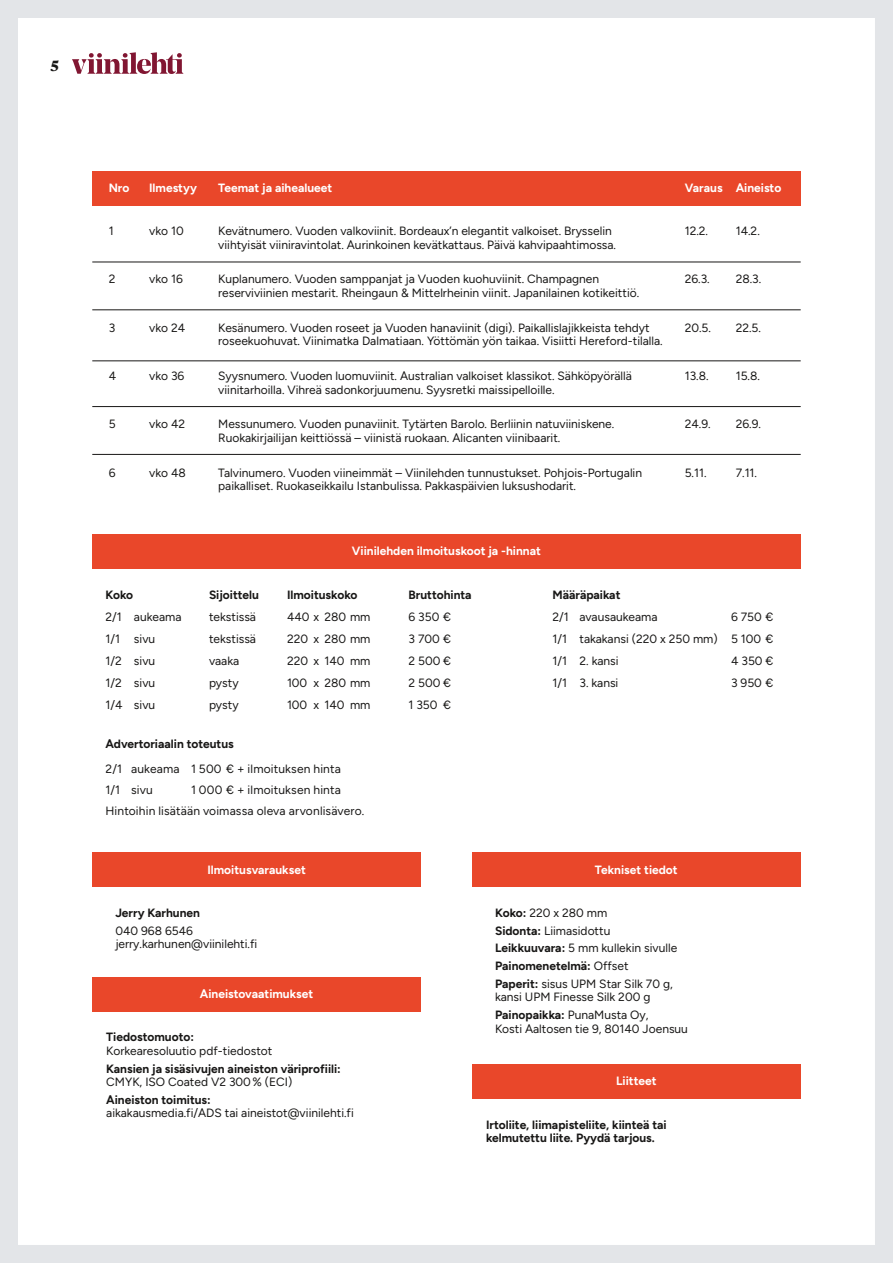
<style>
.page{position:relative;width:893px;height:1263px;background:#fff}
.page>*{position:absolute;margin:0;border:0;box-sizing:border-box;transform-origin:0 0}
.t1{font:800 15px "Newsreader 36 pt";color:#181716}
.t2{font:12px/17.7px "Figtree";color:#181716}
.t3{font:700 12px/13.5px "Figtree";color:#181716}
.t4{font:700 12px "Figtree";color:#fff}
.s1{font-weight:700}
</style>
<div class="page">
<div style="left:0;top:0;width:893px;height:1263px;border:18px solid #e3e5e8"></div>
<div style="left:92px;top:172px;width:709px;height:34px;background:#e9472a"></div>
<hr style="left:92px;top:262px;width:709px;height:1px;background:#181716">
<hr style="left:92px;top:310px;width:709px;height:1px;background:#181716">
<hr style="left:92px;top:361px;width:709px;height:1px;background:#181716">
<hr style="left:92px;top:406px;width:709px;height:1px;background:#181716">
<hr style="left:92px;top:454px;width:709px;height:1px;background:#181716">
<div style="left:92px;top:534px;width:709px;height:34px;background:#e9472a"></div>
<div style="left:92px;top:853px;width:329px;height:34px;background:#e9472a"></div>
<div style="left:92px;top:977px;width:329px;height:34px;background:#e9472a"></div>
<div style="left:472px;top:853px;width:329px;height:34px;background:#e9472a"></div>
<div style="left:472px;top:1064px;width:329px;height:34px;background:#e9472a"></div>
<svg style="left:72px;top:52px;width:112px;height:22px"></svg>
<p class="t1" style="left:50px;top:55px;width:11px">5</p>
<p class="t4" style="left:109px;top:181px;width:22px">Nro</p>
<p class="t4" style="left:149px;top:181px;width:49px">Ilmestyy</p>
<p class="t4" style="left:218px;top:181px;width:116px">Teemat ja aihealueet</p>
<p class="t4" style="left:685px;top:181px;width:98px">Varaus Aineisto</p>
<p class="t2" style="left:109px;top:222px;width:6px">1</p>
<p class="t2" style="left:149px;top:222px;width:36px">vko 10</p>
<p class="t2" style="left:218px;top:222px;width:395px">Kevätnumero. Vuoden valkoviinit. Bordeaux’n elegantit valkoiset. Brysselin</p>
<p class="t2" style="left:685px;top:222px;width:25px">12.2.</p>
<p class="t2" style="left:736px;top:222px;width:26px">14.2.</p>
<p class="t2" style="left:218px;top:236px;width:399px">viihtyisät viiniravintolat. Aurinkoinen kevätkattaus. Päivä kahvipaahtimossa.</p>
<p class="t2" style="left:109px;top:270px;width:8px">2</p>
<p class="t2" style="left:149px;top:270px;width:35px">vko 16</p>
<p class="t2" style="left:218px;top:270px;width:382px">Kuplanumero. Vuoden samppanjat ja Vuoden kuohuviinit. Champagnen</p>
<p class="t2" style="left:685px;top:270px;width:27px">26.3.</p>
<p class="t2" style="left:736px;top:270px;width:27px">28.3.</p>
<p class="t2" style="left:218px;top:284px;width:423px">reserviviinien mestarit. Rheingaun &amp; Mittelrheinin viinit. Japanilainen kotikeittiö.</p>
<p class="t2" style="left:109px;top:319px;width:8px">3</p>
<p class="t2" style="left:149px;top:319px;width:38px">vko 24</p>
<p class="t2" style="left:218px;top:319px;width:433px">Kesänumero. Vuoden roseet ja Vuoden hanaviinit (digi). Paikallislajikkeista tehdyt</p>
<p class="t2" style="left:685px;top:319px;width:28px">20.5.</p>
<p class="t2" style="left:736px;top:319px;width:27px">22.5.</p>
<p class="t2" style="left:218px;top:332px;width:446px">roseekuohuvat. Viinimatka Dalmatiaan. Yöttömän yön taikaa. Visiitti Hereford-tilalla.</p>
<p class="t2" style="left:109px;top:367px;width:9px">4</p>
<p class="t2" style="left:149px;top:367px;width:37px">vko 36</p>
<p class="t2" style="left:218px;top:367px;width:415px">Syysnumero. Vuoden luomuviinit. Australian valkoiset klassikot. Sähköpyörällä</p>
<p class="t2" style="left:685px;top:367px;width:25px">13.8.</p>
<p class="t2" style="left:736px;top:367px;width:26px">15.8.</p>
<p class="t2" style="left:218px;top:380px;width:338px">viinitarhoilla. Vihreä sadonkorjuumenu. Syysretki maissipelloille.</p>
<p class="t2" style="left:109px;top:415px;width:8px">5</p>
<p class="t2" style="left:149px;top:415px;width:38px">vko 42</p>
<p class="t2" style="left:218px;top:415px;width:398px">Messunumero. Vuoden punaviinit. Tytärten Barolo. Berliinin natuviiniskene.</p>
<p class="t2" style="left:685px;top:415px;width:27px">24.9.</p>
<p class="t2" style="left:736px;top:415px;width:27px">26.9.</p>
<p class="t2" style="left:218px;top:429px;width:344px">Ruokakirjailijan keittiössä – viinistä ruokaan. Alicanten viinibaarit.</p>
<p class="t2" style="left:109px;top:463px;width:8px">6</p>
<p class="t2" style="left:149px;top:463px;width:38px">vko 48</p>
<p class="t2" style="left:218px;top:463px;width:425px">Talvinumero. Vuoden viineimmät – Viinilehden tunnustukset. Pohjois-Portugalin</p>
<p class="t2" style="left:685px;top:463px;width:23px">5.11.</p>
<p class="t2" style="left:736px;top:463px;width:23px">7.11.</p>
<p class="t2" style="left:218px;top:477px;width:359px">paikalliset. Ruokaseikkailu Istanbulissa. Pakkaspäivien luksushodarit.</p>
<p class="t4" style="left:352px;top:544px;width:190px">Viinilehden ilmoituskoot ja -hinnat</p>
<p class="t3" style="left:105px;top:587px;width:29px">Koko</p>
<p class="t3" style="left:209px;top:587px;width:51px">Sijoittelu</p>
<p class="t3" style="left:287px;top:587px;width:72px">Ilmoituskoko</p>
<p class="t3" style="left:408px;top:587px;width:65px">Bruttohinta</p>
<p class="t3" style="left:552px;top:587px;width:69px">Määräpaikat</p>
<p class="t2" style="left:105px;top:608px;width:78px">2/1 aukeama</p>
<p class="t2" style="left:209px;top:608px;width:49px">tekstissä</p>
<p class="t2" style="left:287px;top:608px;width:85px">440 x 280 mm</p>
<p class="t2" style="left:408px;top:608px;width:44px">6 350 €</p>
<p class="t2" style="left:552px;top:608px;width:107px">2/1 avausaukeama</p>
<p class="t2" style="left:731px;top:608px;width:44px">6 750 €</p>
<p class="t2" style="left:105px;top:630px;width:51px">1/1 sivu</p>
<p class="t2" style="left:209px;top:630px;width:49px">tekstissä</p>
<p class="t2" style="left:287px;top:630px;width:85px">220 x 280 mm</p>
<p class="t2" style="left:408px;top:630px;width:44px">3 700 €</p>
<p class="t2" style="left:552px;top:630px;width:222px">1/1 takakansi (220 x 250 mm) 5 100 €</p>
<p class="t2" style="left:105px;top:652px;width:51px">1/2 sivu</p>
<p class="t2" style="left:209px;top:652px;width:32px">vaaka</p>
<p class="t2" style="left:287px;top:652px;width:85px">220 x 140 mm</p>
<p class="t2" style="left:408px;top:652px;width:44px">2 500 €</p>
<p class="t2" style="left:552px;top:652px;width:68px">1/1 2. kansi</p>
<p class="t2" style="left:731px;top:652px;width:44px">4 350 €</p>
<p class="t2" style="left:105px;top:674px;width:51px">1/2 sivu</p>
<p class="t2" style="left:209px;top:674px;width:31px">pysty</p>
<p class="t2" style="left:287px;top:674px;width:85px">100 x 280 mm</p>
<p class="t2" style="left:408px;top:674px;width:44px">2 500 €</p>
<p class="t2" style="left:552px;top:674px;width:67px">1/1 3. kansi</p>
<p class="t2" style="left:731px;top:674px;width:44px">3 950 €</p>
<p class="t2" style="left:105px;top:696px;width:51px">1/4 sivu</p>
<p class="t2" style="left:209px;top:696px;width:31px">pysty</p>
<p class="t2" style="left:287px;top:696px;width:85px">100 x 140 mm</p>
<p class="t2" style="left:408px;top:696px;width:44px">1 350 €</p>
<p class="t3" style="left:105px;top:737px;width:130px">Advertoriaalin toteutus</p>
<p class="t2" style="left:105px;top:759px;width:237px;line-height:20.7px">2/1 aukeama 1 500 € + ilmoituksen hinta<br>1/1 sivu</p>
<p class="t2" style="left:105px;top:779px;width:260px;line-height:20.7px;text-indent:86px">1 000 € + ilmoituksen hinta<br>Hintoihin lisätään voimassa oleva arvonlisävero.</p>
<p class="t4" style="left:207px;top:862px;width:100px">Ilmoitusvaraukset</p>
<p class="t3" style="left:115px;top:906px;width:86px">Jerry Karhunen</p>
<p class="t2" style="left:115px;top:924px;width:143px;line-height:13.5px">040 968 6546 jerry.karhunen@viinilehti.fi</p>
<p class="t4" style="left:200px;top:987px;width:115px">Aineistovaatimukset</p>
<p class="t3" style="left:106px;top:1030px;width:89px">Tiedostomuoto:</p>
<p class="t2" style="left:106px;top:1042px;width:168px">Korkearesoluutio pdf-tiedostot</p>
<p class="t3" style="left:106px;top:1061px;width:236px">Kansien ja sisäsivujen aineiston väriprofiili:</p>
<p class="t2" style="left:106px;top:1073px;width:187px">CMYK, ISO Coated V2 300% (ECI)</p>
<p class="t3" style="left:106px;top:1093px;width:106px">Aineiston toimitus:</p>
<p class="t2" style="left:106px;top:1104px;width:249px">aikakausmedia.fi/ADS tai aineistot@viinilehti.fi</p>
<p class="t4" style="left:595px;top:862px;width:84px">Tekniset tiedot</p>
<p class="t2" style="left:495px;top:904px;width:184px"><span class="s1">Koko:</span> 220 x 280 mm<br><span class="s1">Sidonta:</span> Liimasidottu<br><span class="s1">Leikkuuvara:</span> 5 mm kullekin sivulle<br><span class="s1">Painomenetelmä:</span> Offset<br><span class="s1">Paperit:</span> sisus UPM Star Silk 70 g,</p>
<p class="t2" style="left:495px;top:988px;width:157px">kansi UPM Finesse Silk 200 g<br><span class="s1">Painopaikka:</span> PunaMusta Oy,</p>
<p class="t2" style="left:495px;top:1020px;width:194px">Kosti Aaltosen tie 9, 80140 Joensuu</p>
<p class="t4" style="left:616px;top:1074px;width:42px">Liitteet</p>
<p class="t3" style="left:486px;top:1117px;width:182px">Irtoliite, liimapisteliite, kiinteä tai kelmutettu liite. Pyydä tarjous.</p>
</div>
